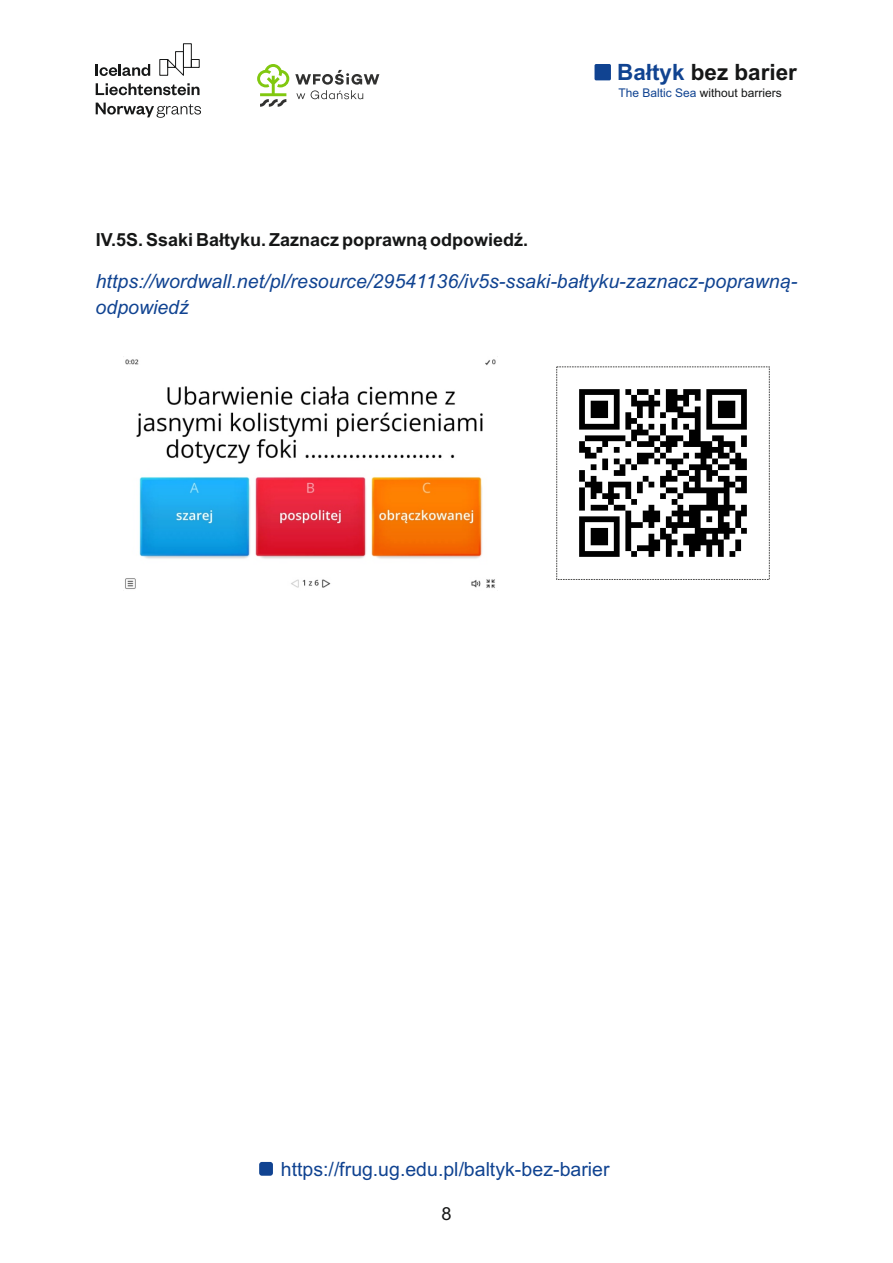
<style>
.page{position:relative;width:893px;height:1263px;background:#fff}
.page>*{position:absolute;margin:0;border:0;box-sizing:border-box;transform-origin:0 0}
.t1{font:700 22.5px "Arial";color:#151616}
.t2{font:italic 19.5px/26.1px "Arial";letter-spacing:.005em;color:#104391}
.t3{font:19.5px "Arial";color:#104391}
.t4{font:700 18px "Arial";color:#151616}
.t5{font:18px "Arial";color:#151616}
.t6{font:12px "Arial";color:#151616}
.s1{color:#104391}
</style>
<div class="page">
<div style="left:183px;top:43px;width:9px;height:25px;border:1px solid #171818"></div>
<svg style="left:96px;top:51px;width:104px;height:44px"></svg>
<svg style="left:96px;top:103px;width:105px;height:15px"></svg>
<svg style="left:257px;top:64px;width:32px;height:43px"></svg>
<svg style="left:295px;top:70px;width:84px;height:29px"></svg>
<div style="left:594px;top:64px;width:17px;height:16px;background:#104391;border-radius:2px"></div>
<div style="left:259px;top:1162px;width:14px;height:14px;background:#104391;border-radius:3px"></div>
<img style="left:579px;top:389px;width:168px;height:168px">
<div style="left:556px;top:366px;width:214px;height:214px;border:1px dashed #4e4e4d"></div>
<img style="left:125px;top:356px;width:373px;height:233px">
<p class="t1" style="left:617px;top:64px;width:181px"><span class="s1">Bałtyk</span> bez barier</p>
<p class="t6" style="left:619px;top:89px;width:165px"><span class="s1">The Baltic Sea</span> without barriers</p>
<p class="t4" style="left:96px;top:233px;width:434px">IV.5S. Ssaki Bałtyku. Zaznacz poprawną odpowiedź.</p>
<p class="t2" style="left:96px;top:270px;width:703px">https://wordwall.net/pl/resource/29541136/iv5s-ssaki-bałtyku-zaznacz-poprawną&shy;odpowiedź</p>
<p class="t3" style="left:281px;top:1162px;width:330px">https://frug.ug.edu.pl/baltyk-bez-barier</p>
<p class="t5" style="left:441px;top:1207px;width:12px">8</p>
</div>
